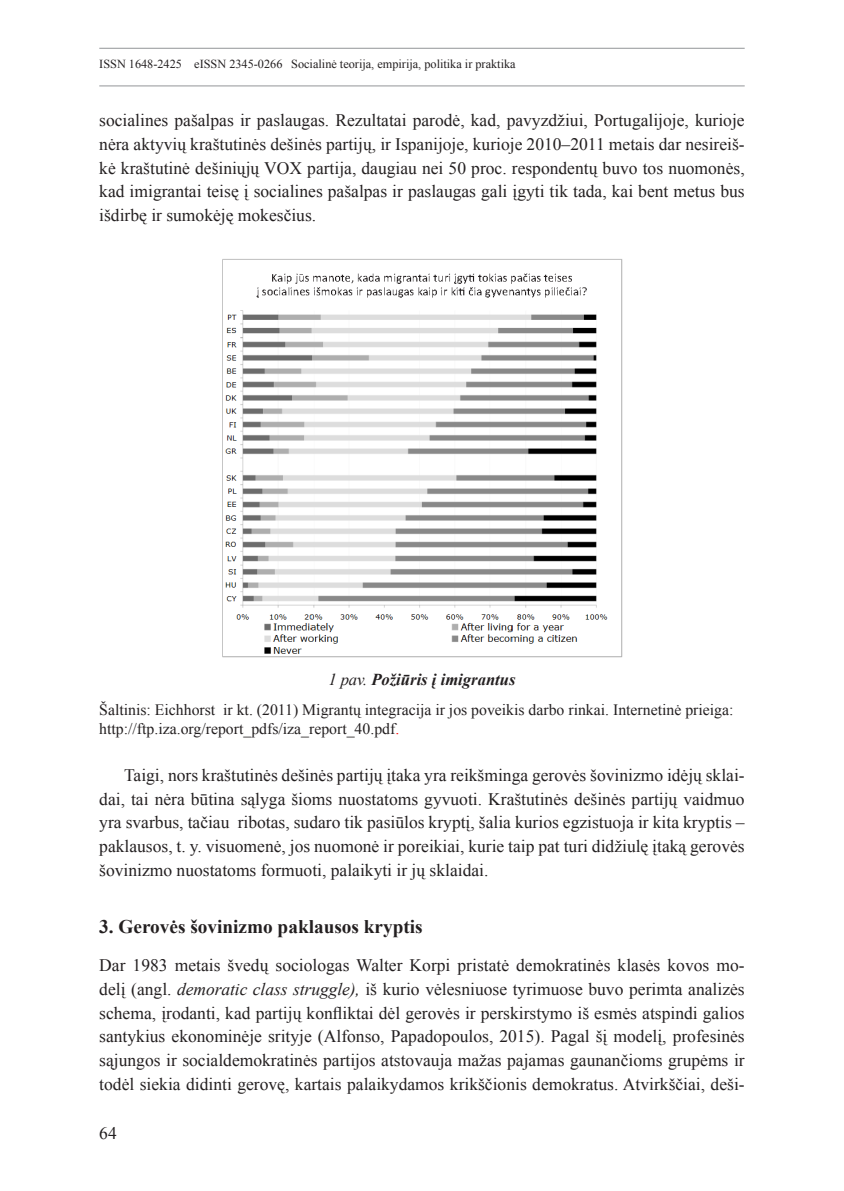
<style>
.page{position:relative;width:844px;height:1191px;background:#fff}
.page>*{position:absolute;margin:0;border:0;box-sizing:border-box;transform-origin:0 0}
.pav-1{font:700 19.25px "Times New Roman";color:#231f20}
.stepo-kunas{font:17.5px/23.6px "Times New Roman";color:#231f20;text-align:justify}
.lenta{font:italic 700 16.62px "Times New Roman";color:#231f20}
.stepo_lentos_kunas_s{font:15.75px/19.2px "Times New Roman";color:#231f20}
.t1{font:12.25px "Times New Roman";color:#231f20}
.s1{font-weight:400}
.s2{color:#f00}
.s3{font-style:italic}
</style>
<div class="page">
<hr style="left:99px;top:48px;width:645px;height:1px;background:#939598">
<hr style="left:99px;top:86px;width:645px;height:1px;background:#939598">
<img style="left:222px;top:259px;width:401px;height:399px">
<p class="t1" style="left:99px;top:56px;width:418px">ISSN 1648-2425 eISSN 2345-0266 Socialinė teorija, empirija, politika ir praktika</p>
<p class="stepo-kunas" style="left:99px;top:108px;width:646px">socialines pašalpas ir paslaugas. Rezultatai parodė, kad, pavyzdžiui, Portugalijoje, kurioje nėra aktyvių kraštutinės dešinės partijų, ir Ispanijoje, kurioje 2010–2011 metais dar nesireiš&shy;kė kraštutinė dešiniųjų VOX partija, daugiau nei 50 proc. respondentų buvo tos nuomonės, kad imigrantai teisę į socialines pašalpas ir paslaugas gali įgyti tik tada, kai bent metus bus išdirbę ir sumokėję mokesčius.</p>
<p class="lenta" style="left:328px;top:668px;width:189px"><span class="s1">1 pav.</span> Požiūris į imigrantus</p>
<p class="stepo_lentos_kunas_s" style="left:99px;top:699px;width:635px">Šaltinis: Eichhorst ir kt. (2011) Migrantų integracija ir jos poveikis darbo rinkai. Internetinė prieiga: http://ftp.iza.org/report_pdfs/iza_report_40.pdf<span class="s2">.</span></p>
<p class="stepo-kunas" style="left:99px;top:763px;width:646px;text-indent:25px">Taigi, nors kraštutinės dešinės partijų įtaka yra reikšminga gerovės šovinizmo idėjų sklai&shy;dai, tai nėra būtina sąlyga šioms nuostatoms gyvuoti. Kraštutinės dešinės partijų vaidmuo yra svarbus, tačiau ribotas, sudaro tik pasiūlos kryptį, šalia kurios egzistuoja ir kita kryptis – paklausos, t. y. visuomenė, jos nuomonė ir poreikiai, kurie taip pat turi didžiulę įtaką gerovės šovinizmo nuostatoms formuoti, palaikyti ir jų sklaidai.</p>
<p class="pav-1" style="left:99px;top:913px;width:325px">3. Gerovės šovinizmo paklausos kryptis</p>
<p class="stepo-kunas" style="left:99px;top:953px;width:646px">Dar 1983 metais švedų sociologas Walter Korpi pristatė demokratinės klasės kovos mo&shy;delį (angl. <span class="s3">demoratic class struggle),</span> iš kurio vėlesniuose tyrimuose buvo perimta analizės schema, įrodanti, kad partijų konfliktai dėl gerovės ir perskirstymo iš esmės atspindi galios santykius ekonominėje srityje (Alfonso, Papadopoulos, 2015). Pagal šį modelį, profesinės sąjungos ir socialdemokratinės partijos atstovauja mažas pajamas gaunančioms grupėms ir todėl siekia didinti gerovę, kartais palaikydamos krikščionis demokratus. Atvirkščiai, deši-</p>
<p class="stepo-kunas" style="left:99px;top:1120px;width:19px">64</p>
</div>
